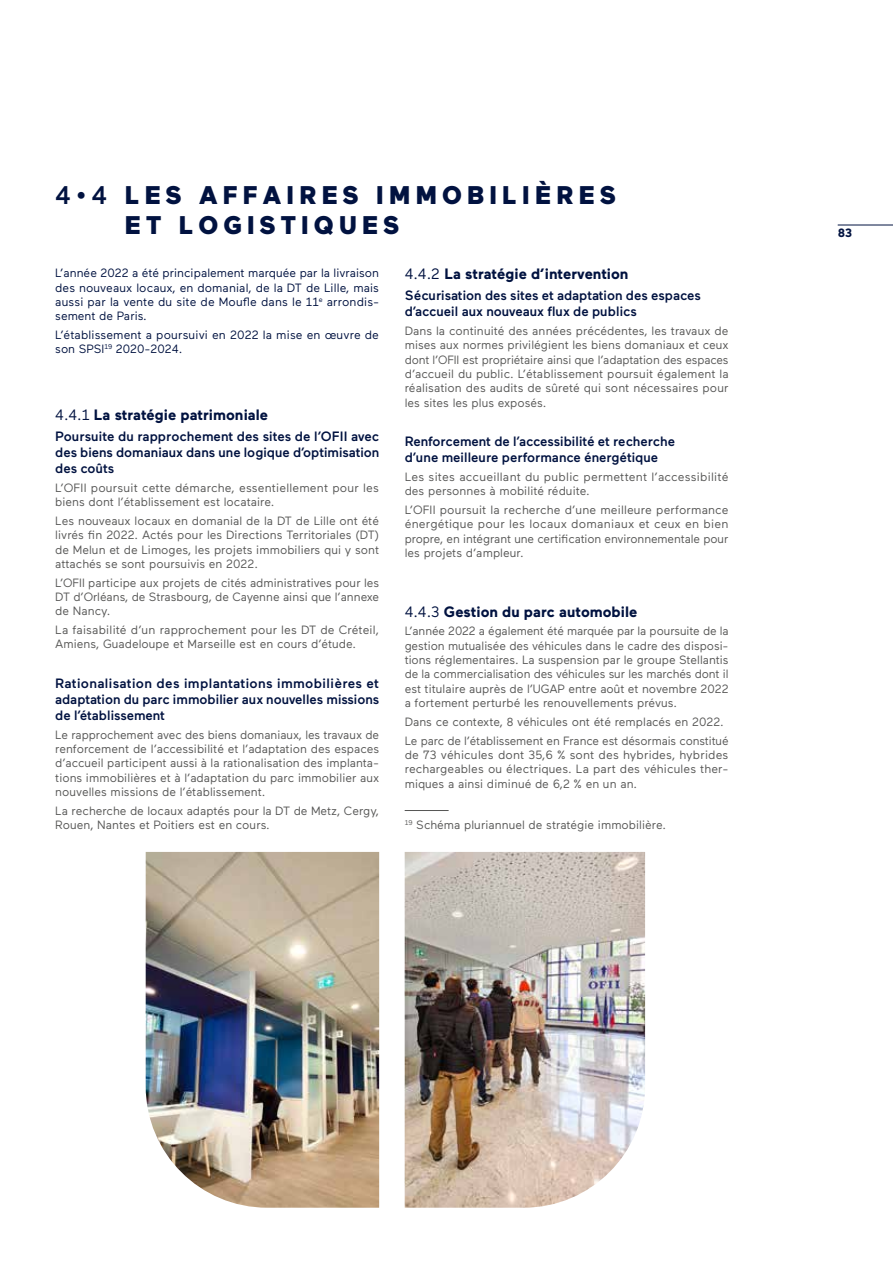
<style>
.page{position:relative;width:893px;height:1263px;background:#fff}
.page>*{position:absolute;margin:0;border:0;box-sizing:border-box;transform-origin:0 0}
.t1{font:900 25.5px/30.6px "Maax";letter-spacing:.2em;color:#011240}
.t2{font:700 15px "Maax";color:#011240}
.t3{font:500 13.5px/16.2px "Maax";color:#011240;text-align:justify}
.t4{font:12px/14.4px "Maax";color:#575756;text-align:justify}
.t5{font:12px/14.4px "Maax";letter-spacing:.01em;color:#011240;text-align:justify}
.t6{font:700 12px "Maax";color:#011240}
.s1{font-weight:500}
.s2{font-weight:400}
</style>
<div class="page">
<hr style="left:838px;top:225px;width:55px;height:1px;background:#011240">
<hr style="left:405px;top:810px;width:44px;height:1px;background:#575756">
<img style="left:405px;top:852px;width:240px;height:356px">
<img style="left:146px;top:852px;width:233px;height:356px">
<h1 class="t1" style="left:125px;top:180px;width:493px;text-indent:-70px"><span class="s1">4•4</span> LES AFFAIRES IMMOBILIÈRES<br>ET LOGISTIQUES</h1>
<p class="t5" style="left:55px;top:266px;width:325px">L’année 2022 a été principalement marquée par la livraison des nouveaux locaux, en domanial, de la DT de Lille, mais aussi par la vente du site de Moufle dans le 11<sup>e</sup> arrondis&shy;sement de Paris.</p>
<p class="t5" style="left:55px;top:328px;width:325px">L’établissement a poursuivi en 2022 la mise en œuvre de son SPSI<sup>19</sup> 2020-2024.</p>
<p class="t2" style="left:405px;top:266px;width:225px"><span class="s2">4.4.2</span> La stratégie d’intervention</p>
<p class="t3" style="left:405px;top:287px;width:298px">Sécurisation des sites et adaptation des espaces d’accueil aux nouveaux flux de publics</p>
<p class="t4" style="left:405px;top:324px;width:326px">Dans la continuité des années précédentes, les travaux de mises aux normes privilégient les biens domaniaux et ceux dont l’OFII est propriétaire ainsi que l’adaptation des espaces d’accueil du public. L’établissement poursuit également la réalisation des audits de sûreté qui sont nécessaires pour les sites les plus exposés.</p>
<p class="t3" style="left:405px;top:433px;width:272px">Renforcement de l’accessibilité et recherche d’une meilleure performance énergétique</p>
<p class="t4" style="left:405px;top:469px;width:325px">Les sites accueillant du public permettent l’accessibilité des personnes à mobilité réduite.</p>
<p class="t4" style="left:405px;top:503px;width:325px">L’OFII poursuit la recherche d’une meilleure performance énergétique pour les locaux domaniaux et ceux en bien propre, en intégrant une certification environnementale pour les projets d’ampleur.</p>
<p class="t2" style="left:55px;top:407px;width:214px"><span class="s2">4.4.1</span> La stratégie patrimoniale</p>
<p class="t3" style="left:55px;top:428px;width:326px">Poursuite du rapprochement des sites de l’OFII avec des biens domaniaux dans une logique d’optimisation des coûts</p>
<p class="t4" style="left:55px;top:480px;width:325px">L’OFII poursuit cette démarche, essentiellement pour les biens dont l’établissement est locataire.</p>
<p class="t4" style="left:55px;top:513px;width:325px">Les nouveaux locaux en domanial de la DT de Lille ont été livrés fin 2022. Actés pour les Directions Territoriales (DT) de Melun et de Limoges, les projets immobiliers qui y sont attachés se sont poursuivis en 2022.</p>
<p class="t4" style="left:55px;top:575px;width:325px">L’OFII participe aux projets de cités administratives pour les DT d’Orléans, de Strasbourg, de Cayenne ainsi que l’annexe de Nancy.</p>
<p class="t4" style="left:55px;top:623px;width:325px">La faisabilité d’un rapprochement pour les DT de Créteil,<br>Amiens, Guadeloupe et Marseille est en cours d’étude.</p>
<p class="t3" style="left:55px;top:675px;width:325px">Rationalisation des implantations immobilières et adaptation du parc immobilier aux nouvelles missions de l’établissement</p>
<p class="t4" style="left:55px;top:727px;width:325px">Le rapprochement avec des biens domaniaux, les travaux de renforcement de l’accessibilité et l’adaptation des espaces d’accueil participent aussi à la rationalisation des implanta&shy;tions immobilières et à l’adaptation du parc immobilier aux nouvelles missions de l’établissement.</p>
<p class="t4" style="left:55px;top:804px;width:325px">La recherche de locaux adaptés pour la DT de Metz, Cergy,<br>Rouen, Nantes et Poitiers est en cours.</p>
<p class="t2" style="left:405px;top:603px;width:234px"><span class="s2">4.4.3</span> Gestion du parc automobile</p>
<p class="t4" style="left:405px;top:624px;width:325px">L’année 2022 a également été marquée par la poursuite de la gestion mutualisée des véhicules dans le cadre des disposi&shy;tions réglementaires. La suspension par le groupe Stellantis de la commercialisation des véhicules sur les marchés dont il est titulaire auprès de l’UGAP entre août et novembre 2022 a fortement perturbé les renouvellements prévus.</p>
<p class="t4" style="left:405px;top:712px;width:325px;line-height:18.6px">Dans ce contexte, 8 véhicules ont été remplacés en 2022.<br>Le parc de l’établissement en France est désormais constitué</p>
<p class="t4" style="left:405px;top:748px;width:325px">de 73 véhicules dont 35,6 % sont des hybrides, hybrides rechargeables ou électriques. La part des véhicules ther&shy;miques a ainsi diminué de 6,2 % en un an.</p>
<p class="t4" style="left:405px;top:818px;width:263px"><sup>19</sup> Schéma pluriannuel de stratégie immobilière.</p>
<p class="t6" style="left:838px;top:226px;width:16px">83</p>
</div>
